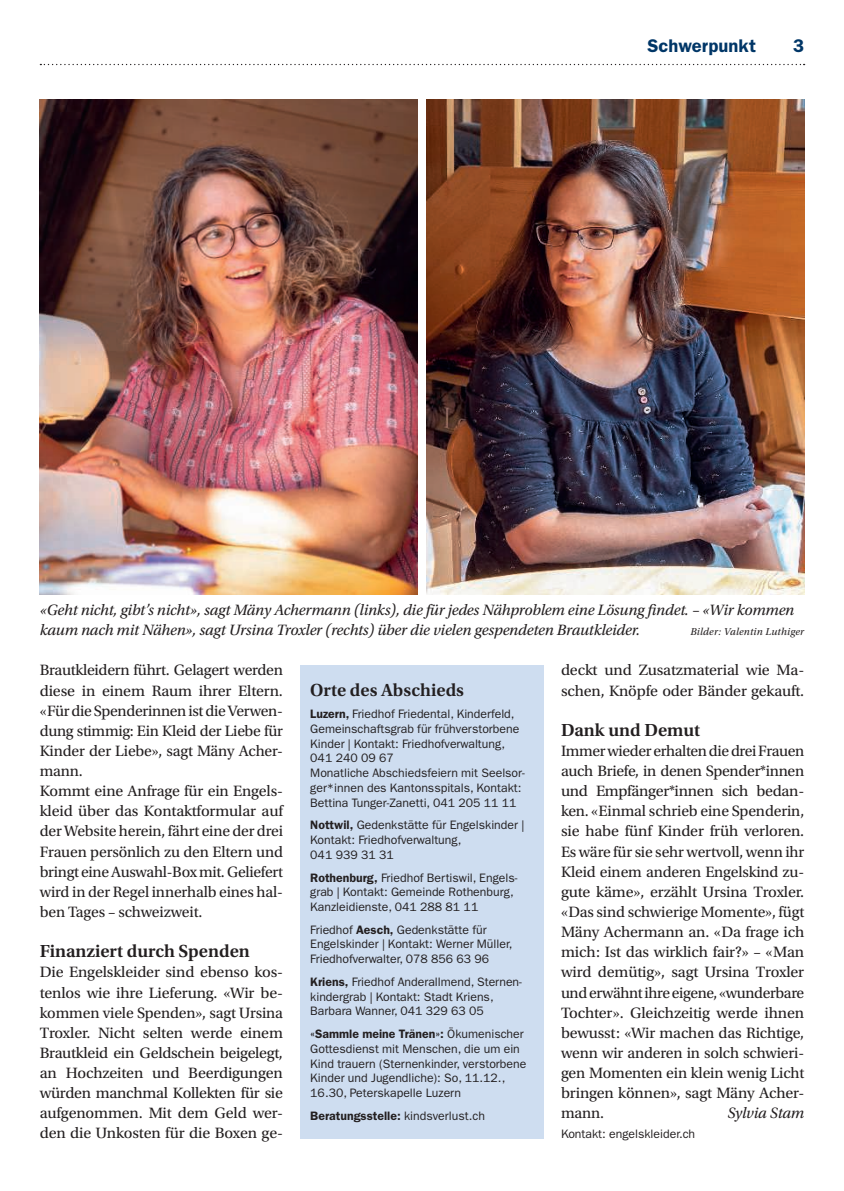
<style>
.page{position:relative;width:844px;height:1191px;background:#fff}
.page>*{position:absolute;margin:0;border:0;box-sizing:border-box;transform-origin:0 0}
.t1{font:600 18.38px "Utopia Std";color:#231f20}
.t2{font:600 18.38px "ITC Franklin Gothic Std";letter-spacing:.005em;color:#003667}
.t3{font:15.75px/20.1px "Utopia Std";letter-spacing:-.01em;color:#231f20}
.t4{font:italic 15.75px/20.1px "Utopia Std";letter-spacing:-.01em;color:#231f20}
.t5{font:12.25px/14.9px "ITC Franklin Gothic Std";color:#231f20}
.t6{font:600 12.25px "ITC Franklin Gothic Std";color:#231f20}
.t7{font:italic 10.5px "Utopia Std";letter-spacing:.02em;color:#231f20}
.s1{font-weight:600}
.s2{font-family:"Utopia Std";font-style:italic}
.s3{font-weight:400}
</style>
<div class="page">
<svg style="left:40px;top:64px;width:764px;height:1px"></svg>
<div style="left:300px;top:665px;width:243px;height:473px;background:#ceddf0"></div>
<img style="left:40px;top:99px;width:377px;height:496px">
<img style="left:427px;top:99px;width:377px;height:496px">
<p class="t2" style="left:647px;top:35px;width:110px">Schwerpunkt</p>
<p class="t2" style="left:793px;top:35px;width:13px">3</p>
<p class="t4" style="left:40px;top:600px;width:756px">«Geht nicht, gibt’s nicht», sagt Mäny Achermann (links), die für jedes Nähproblem eine Lösung findet. – «Wir kommen kaum nach mit Nähen», sagt Ursina Troxler (rechts) über die vielen gespendeten Brautkleider.</p>
<p class="t7" style="left:690px;top:626px;width:115px">Bilder: Valentin Luthiger</p>
<p class="t3" style="left:40px;top:660px;width:245px">Brautkleidern führt. Gelagert werden diese in einem Raum ihrer Eltern. «Für die Spenderinnen ist die Verwen&shy;dung stimmig: Ein Kleid der Liebe für Kinder der Liebe», sagt Mäny Acher&shy;mann.<br>Kommt eine Anfrage für ein Engels&shy;kleid über das Kontaktformular auf der Website herein, fährt eine der drei Frauen persönlich zu den Eltern und bringt eine Auswahl-Box mit. Geliefert wird in der Regel innerhalb eines hal&shy;ben Tages – schweizweit.</p>
<p class="t1" style="left:40px;top:941px;width:212px">Finanziert durch Spenden</p>
<p class="t3" style="left:40px;top:962px;width:245px;text-align:justify">Die Engelskleider sind ebenso kos&shy;tenlos wie ihre Lieferung. «Wir be&shy;kommen viele Spenden», sagt Ursina Troxler. Nicht selten werde einem Brautkleid ein Geldschein beigelegt, an Hochzeiten und Beerdigungen würden manchmal Kollekten für sie aufgenommen. Mit dem Geld wer&shy;den die Unkosten für die Boxen ge-</p>
<p class="t1" style="left:310px;top:679px;width:155px">Orte des Abschieds</p>
<p class="t5" style="left:310px;top:706px;width:216px"><span class="s1">Luzern,</span> Friedhof Friedental, Kinderfeld, Gemeinschaftsgrab für frühverstorbene Kinder <span class="s2">|</span> Kontakt: Friedhofverwaltung, 041 240 09 67<br>Monatliche Abschiedsfeiern mit Seelsor&shy;ger*innen des Kantonsspitals, Kontakt:<br>Bettina Tunger-Zanetti, 041 205 11 11</p>
<p class="t5" style="left:310px;top:818px;width:215px"><span class="s1">Nottwil,</span> Gedenkstätte für Engelskinder <span class="s2">|<br></span>Kontakt: Friedhofverwaltung,<br>041 939 31 31</p>
<p class="t5" style="left:310px;top:870px;width:209px"><span class="s1">Rothenburg,</span> Friedhof Bertiswil, Engels&shy;grab <span class="s2">|</span> Kontakt: Gemeinde Rothenburg,<br>Kanzleidienste, 041 288 81 11</p>
<p class="t5" style="left:310px;top:922px;width:204px">Friedhof <span class="s1">Aesch,</span> Gedenkstätte für<br>Engelskinder <span class="s2">|</span> Kontakt: Werner Müller,<br>Friedhofverwalter, 078 856 63 96</p>
<p class="t5" style="left:310px;top:974px;width:213px"><span class="s1">Kriens,</span> Friedhof Anderallmend, Sternen&shy;kindergrab <span class="s2">|</span> Kontakt: Stadt Kriens,<br>Barbara Wanner, 041 329 63 05</p>
<p class="t5" style="left:310px;top:1026px;width:217px"><span class="s1">«Sammle meine Tränen»:</span> Ökumenischer Gottesdienst mit Menschen, die um ein Kind trauern (Sternenkinder, verstorbene Kinder und Jugendliche): So, 11.12., 16.30, Peterskapelle Luzern</p>
<p class="t6" style="left:310px;top:1108px;width:176px">Beratungsstelle: <span class="s3">kindsverlust.ch</span></p>
<p class="t3" style="left:561px;top:660px;width:245px">deckt und Zusatzmaterial wie Ma&shy;schen, Knöpfe oder Bänder gekauft.</p>
<p class="t1" style="left:561px;top:719px;width:141px">Dank und Demut</p>
<p class="t3" style="left:561px;top:741px;width:245px;text-align:justify">Immer wieder erhalten die drei Frauen auch Briefe, in denen Spender*innen und Empfänger*innen sich bedan&shy;ken. «Einmal schrieb eine Spenderin, sie habe fünf Kinder früh verloren.<br>Es wäre für sie sehr wertvoll, wenn ihr Kleid einem anderen Engelskind zu&shy;gute käme», erzählt Ursina Troxler. «Das sind schwierige Momente», fügt Mäny Achermann an. «Da frage ich mich: Ist das wirklich fair?» – «Man wird demütig», sagt Ursina Troxler und erwähnt ihre eigene, «wunderbare Tochter». Gleichzeitig werde ihnen bewusst: «Wir machen das Richtige, wenn wir anderen in solch schwieri&shy;gen Momenten ein klein wenig Licht bringen können», sagt Mäny Acher&shy;mann.</p>
<p class="t4" style="left:727px;top:1103px;width:78px">Sylvia Stam</p>
<p class="t5" style="left:561px;top:1126px;width:136px">Kontakt: engelskleider.ch</p>
</div>
